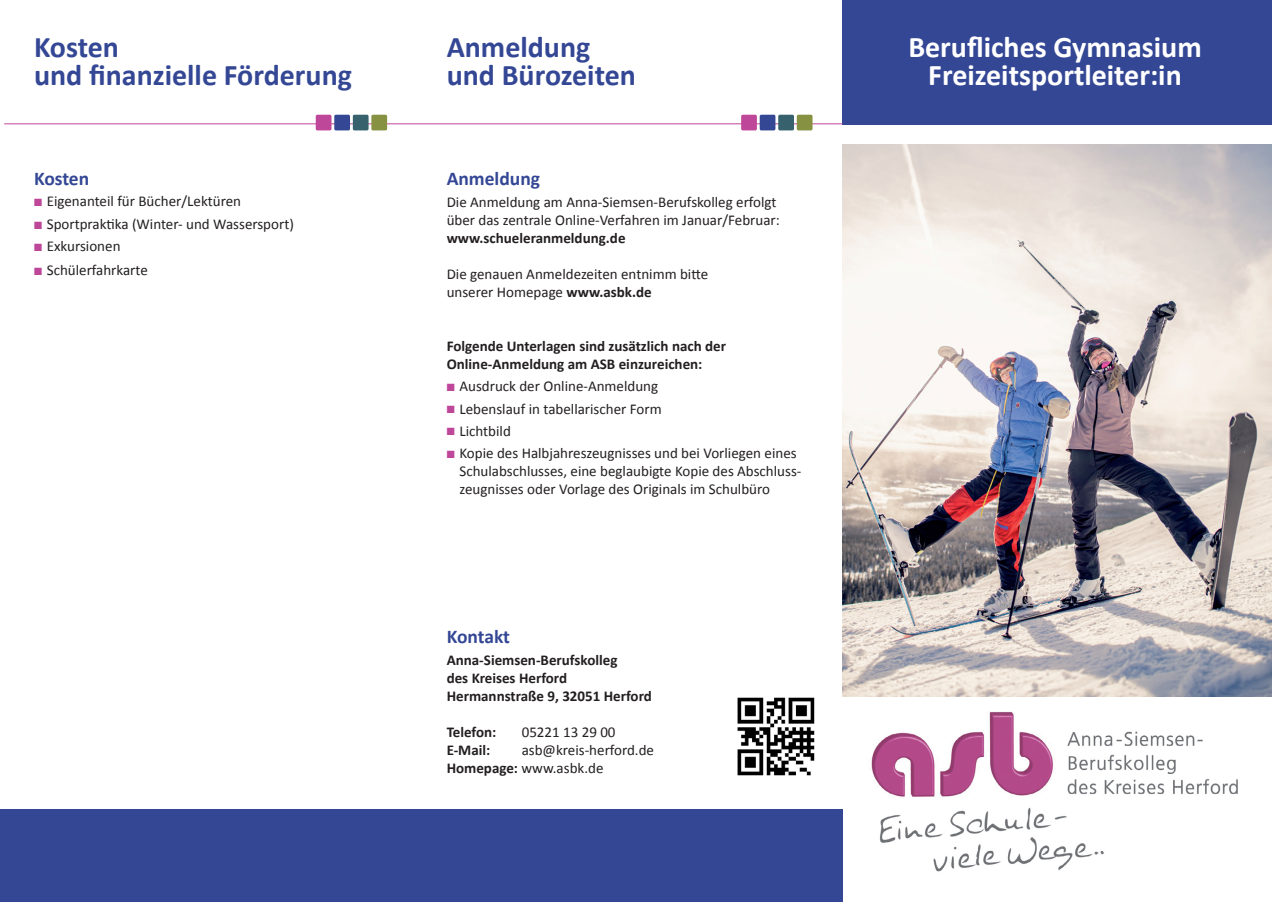
<style>
.page{position:relative;width:1272px;height:902px;background:#fff}
.page>*{position:absolute;margin:0;border:0;box-sizing:border-box;transform-origin:0 0}
.t1{font:700 30px "Calibri";color:#344795}
.t2{font:700 30px/28.5px "Calibri";color:#fff;text-align:center}
.t3{font:700 19.5px "Calibri";color:#344795}
.Grundschrift{font:15px/18px "Calibri";color:#231f20}
.Grundschrift-2{font:700 15px/18px "Calibri";color:#231f20}
.s1{color:#bf479a}
.s2{font-weight:700}
</style>
<div class="page">
<div style="left:842px;top:0;width:429px;height:124px;background:#344795"></div>
<img style="left:842px;top:145px;width:429px;height:551px">
<img style="left:871px;top:711px;width:367px;height:161px">
<hr style="left:4px;top:123px;width:838px;height:1px;background:#bf479a">
<div style="left:316px;top:115px;width:15px;height:15px;background:#bf479a;border-radius:2px"></div>
<div style="left:334px;top:115px;width:16px;height:15px;background:#344795;border-radius:2px"></div>
<div style="left:353px;top:115px;width:15px;height:15px;background:#37616c;border-radius:2px"></div>
<div style="left:371px;top:115px;width:16px;height:15px;background:#879142;border-radius:2px"></div>
<div style="left:741px;top:115px;width:16px;height:15px;background:#bf479a;border-radius:2px"></div>
<div style="left:759px;top:115px;width:16px;height:15px;background:#344795;border-radius:2px"></div>
<div style="left:778px;top:115px;width:16px;height:15px;background:#37616c;border-radius:2px"></div>
<div style="left:796px;top:115px;width:16px;height:15px;background:#879142;border-radius:2px"></div>
<div style="left:0;top:809px;width:842px;height:92px;background:#344795"></div>
<img style="left:737px;top:697px;width:78px;height:79px">
<p class="t1" style="left:34px;top:27px;width:86px">Kosten</p>
<p class="t1" style="left:34px;top:56px;width:319px">und finanzielle Förderung</p>
<p class="t3" style="left:34px;top:166px;width:57px">Kosten</p>
<p class="Grundschrift" style="left:34px;top:192px;width:208px"><span class="s1">■</span> Eigenanteil für Bücher/Lektüren</p>
<p class="Grundschrift" style="left:34px;top:214px;width:261px"><span class="s1">■</span> Sportpraktika (Winter- und Wassersport)</p>
<p class="Grundschrift" style="left:34px;top:236px;width:88px"><span class="s1">■</span> Exkursionen</p>
<p class="Grundschrift" style="left:34px;top:260px;width:115px"><span class="s1">■</span> Schülerfahrkarte</p>
<p class="t1" style="left:446px;top:27px;width:145px">Anmeldung</p>
<p class="t1" style="left:446px;top:56px;width:191px">und Bürozeiten</p>
<p class="t3" style="left:446px;top:166px;width:95px">Anmeldung</p>
<p class="Grundschrift" style="left:446px;top:192px;width:334px">Die Anmeldung am Anna-Siemsen-Berufskolleg erfolgt über das zentrale Online-Verfahren im Januar/Februar:</p>
<p class="Grundschrift-2" style="left:446px;top:229px;width:180px">www.schueleranmeldung.de</p>
<p class="Grundschrift" style="left:446px;top:264px;width:263px">Die genauen Anmeldezeiten entnimm bitte unserer Homepage <span class="s2">www.asbk.de</span></p>
<p class="Grundschrift-2" style="left:446px;top:337px;width:281px">Folgende Unterlagen sind zusätzlich nach der<br>Online-Anmeldung am ASB einzureichen:</p>
<p class="Grundschrift" style="left:446px;top:377px;width:213px"><span class="s1">■</span> Ausdruck der Online-Anmeldung</p>
<p class="Grundschrift" style="left:446px;top:399px;width:216px"><span class="s1">■</span> Lebenslauf in tabellarischer Form</p>
<p class="Grundschrift" style="left:446px;top:421px;width:66px"><span class="s1">■</span> Lichtbild</p>
<p class="Grundschrift" style="left:459px;top:443px;width:343px;text-indent:-13px"><span class="s1">■</span> Kopie des Halbjahreszeugnisses und bei Vorliegen eines<br>Schulabschlusses, eine beglaubigte Kopie des Abschluss&shy;zeugnisses oder Vorlage des Originals im Schulbüro</p>
<p class="t3" style="left:446px;top:624px;width:65px">Kontakt</p>
<p class="Grundschrift-2" style="left:446px;top:651px;width:207px">Anna-Siemsen-Berufskolleg<br>des Kreises Herford<br>Hermannstraße 9, 32051 Herford</p>
<p class="Grundschrift-2" style="left:446px;top:723px;width:51px">Telefon:</p>
<p class="Grundschrift" style="left:521px;top:722px;width:95px">05221 13 29 00</p>
<p class="Grundschrift-2" style="left:446px;top:741px;width:45px">E-Mail:</p>
<p class="Grundschrift" style="left:521px;top:740px;width:134px">asb@kreis-herford.de</p>
<p class="Grundschrift" style="left:446px;top:758px;width:158px"><span class="s2">Homepage:</span> www.asbk.de</p>
<p class="t2" style="left:908px;top:32px;width:295px">Berufliches Gymnasium<br>Freizeitsportleiter:in</p>
</div>
